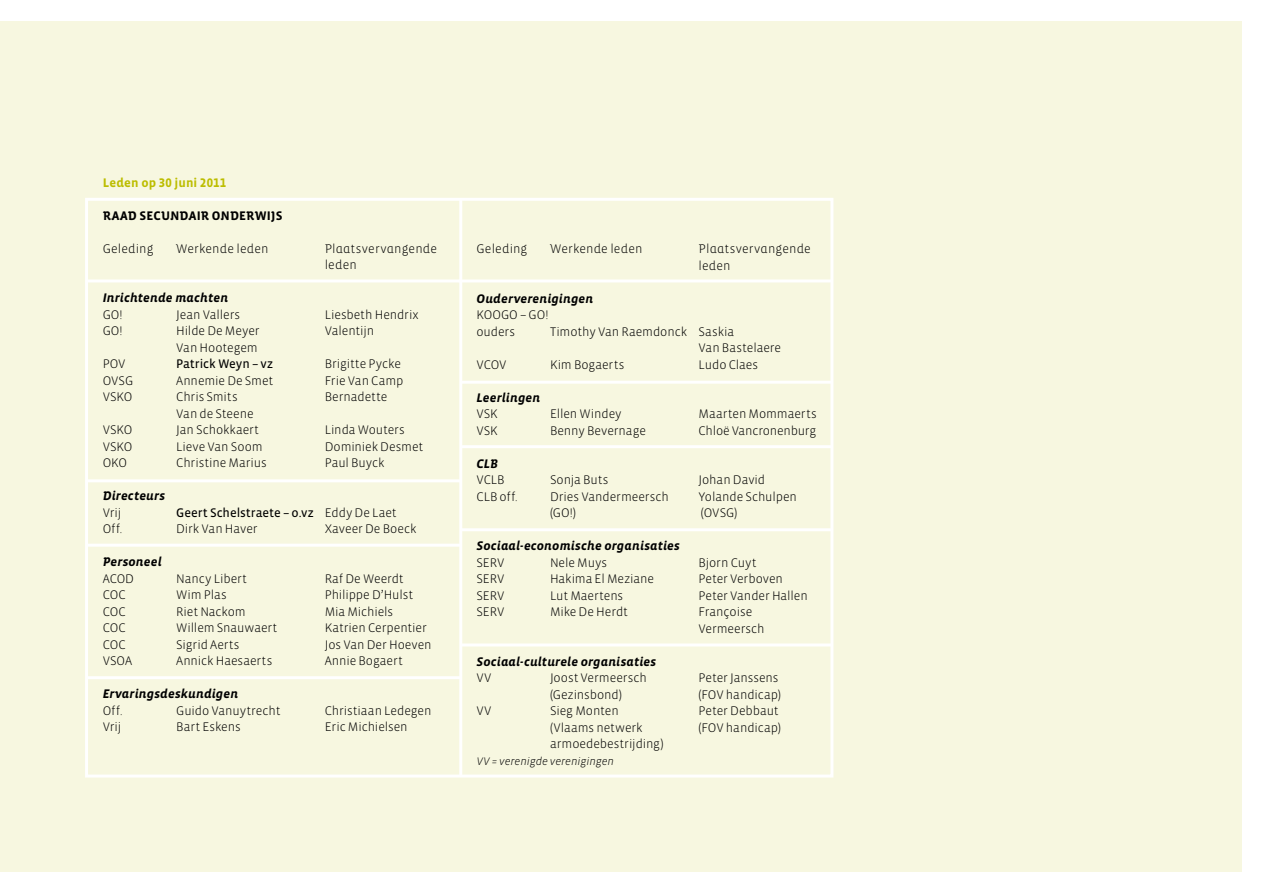
<style>
.page{position:relative;width:1263px;height:893px;background:#fff}
.page>*{position:absolute;margin:0;border:0;box-sizing:border-box;transform-origin:0 0}
.t1{font:300 12.75px/16.5px "Vista Sans";letter-spacing:-.005em;color:#000}
.t2{font:12.75px "Vista Sans Alt Bold Ita";letter-spacing:.01em;color:#000}
.t3{font:300 12.75px/16.5px "Vista Sans Alt";letter-spacing:.01em;color:#000}
.t4{font:12.75px "Vista Sans Reg";letter-spacing:-.005em;color:#000}
.t5{font:700 12.75px "Vista Sans Alt";letter-spacing:.005em;color:#000}
.t6{font:700 12.75px "Vista Sans Alt";letter-spacing:.015em;color:#bcbd00}
.t7{font:italic 300 11.25px "Vista Sans";letter-spacing:-.005em;color:#000}
.s1{font-family:"Vista Sans";font-weight:300}
</style>
<div class="page">
<div style="left:0;top:21px;width:1242px;height:851px;background:#f7f7e0"></div>
<div style="left:85px;top:198px;width:748px;height:579px;border:3px solid #fff"></div>
<hr style="left:459px;top:200px;width:3px;height:576px;background:#fff">
<hr style="left:88px;top:279px;width:372px;height:3px;background:#fff">
<hr style="left:459px;top:279px;width:372px;height:3px;background:#fff">
<hr style="left:460px;top:381px;width:373px;height:3px;background:#fff">
<hr style="left:460px;top:445px;width:373px;height:3px;background:#fff">
<hr style="left:460px;top:528px;width:373px;height:3px;background:#fff">
<hr style="left:460px;top:643px;width:373px;height:3px;background:#fff">
<hr style="left:88px;top:479px;width:372px;height:3px;background:#fff">
<hr style="left:88px;top:544px;width:372px;height:3px;background:#fff">
<hr style="left:88px;top:676px;width:372px;height:3px;background:#fff">
<p class="t6" style="left:103px;top:176px;width:125px">Leden op 30 juni 2011</p>
<p class="t5" style="left:103px;top:209px;width:181px">RAAD SECUNDAIR ONDERWIJS</p>
<p class="t3" style="left:103px;top:241px;width:52px">Geleding</p>
<p class="t3" style="left:176px;top:241px;width:94px">Werkende leden</p>
<p class="t3" style="left:325px;top:241px;width:114px">Plaatsvervangende leden</p>
<p class="t2" style="left:103px;top:292px;width:127px">Inrichtende machten</p>
<p class="t1" style="left:103px;top:307px;width:21px">GO!</p>
<p class="t1" style="left:176px;top:307px;width:65px">Jean Vallers</p>
<p class="t1" style="left:325px;top:307px;width:95px">Liesbeth Hendrix</p>
<p class="t1" style="left:103px;top:323px;width:21px">GO!</p>
<p class="t1" style="left:176px;top:323px;width:85px">Hilde De Meyer</p>
<p class="t1" style="left:325px;top:323px;width:51px">Valentijn</p>
<p class="t1" style="left:176px;top:340px;width:83px">Van Hootegem</p>
<p class="t1" style="left:103px;top:356px;width:24px">POV</p>
<p class="t4" style="left:176px;top:358px;width:99px">Patrick Weyn – vz</p>
<p class="t1" style="left:325px;top:356px;width:78px">Brigitte Pycke</p>
<p class="t1" style="left:103px;top:373px;width:32px">OVSG</p>
<p class="t1" style="left:176px;top:373px;width:99px">Annemie De Smet</p>
<p class="t1" style="left:325px;top:373px;width:80px">Frie Van Camp</p>
<p class="t1" style="left:103px;top:389px;width:31px">VSKO</p>
<p class="t1" style="left:176px;top:389px;width:63px">Chris Smits</p>
<p class="t1" style="left:325px;top:389px;width:64px">Bernadette</p>
<p class="t1" style="left:176px;top:406px;width:79px">Van de Steene</p>
<p class="t1" style="left:103px;top:422px;width:31px">VSKO</p>
<p class="t1" style="left:176px;top:422px;width:84px">Jan Schokkaert</p>
<p class="t1" style="left:325px;top:422px;width:82px">Linda Wouters</p>
<p class="t1" style="left:103px;top:439px;width:31px">VSKO</p>
<p class="t1" style="left:176px;top:439px;width:88px">Lieve Van Soom</p>
<p class="t1" style="left:325px;top:439px;width:100px">Dominiek Desmet</p>
<p class="t1" style="left:103px;top:455px;width:26px">OKO</p>
<p class="t1" style="left:176px;top:455px;width:92px">Christine Marius</p>
<p class="t1" style="left:325px;top:455px;width:61px">Paul Buyck</p>
<p class="t2" style="left:103px;top:490px;width:64px">Directeurs</p>
<p class="t1" style="left:103px;top:505px;width:20px">Vrij</p>
<p class="t4" style="left:176px;top:506px;width:222px">Geert Schelstraete – o.vz <span class="s1">Eddy De Laet</span></p>
<p class="t1" style="left:103px;top:521px;width:21px">Off.</p>
<p class="t1" style="left:176px;top:521px;width:83px">Dirk Van Haver</p>
<p class="t1" style="left:325px;top:521px;width:93px">Xaveer De Boeck</p>
<p class="t2" style="left:103px;top:556px;width:61px">Personeel</p>
<p class="t1" style="left:103px;top:571px;width:33px">ACOD</p>
<p class="t1" style="left:176px;top:571px;width:72px">Nancy Libert</p>
<p class="t1" style="left:325px;top:571px;width:80px">Raf De Weerdt</p>
<p class="t1" style="left:103px;top:587px;width:24px">COC</p>
<p class="t1" style="left:176px;top:587px;width:52px">Wim Plas</p>
<p class="t1" style="left:325px;top:587px;width:90px">Philippe D’Hulst</p>
<p class="t1" style="left:103px;top:604px;width:24px">COC</p>
<p class="t1" style="left:176px;top:604px;width:71px">Riet Nackom</p>
<p class="t1" style="left:325px;top:604px;width:70px">Mia Michiels</p>
<p class="t1" style="left:103px;top:620px;width:24px">COC</p>
<p class="t1" style="left:176px;top:620px;width:103px">Willem Snauwaert</p>
<p class="t1" style="left:325px;top:620px;width:104px">Katrien Cerpentier</p>
<p class="t1" style="left:103px;top:637px;width:24px">COC</p>
<p class="t1" style="left:176px;top:637px;width:65px">Sigrid Aerts</p>
<p class="t1" style="left:325px;top:637px;width:108px">Jos Van Der Hoeven</p>
<p class="t1" style="left:103px;top:653px;width:31px">VSOA</p>
<p class="t1" style="left:176px;top:653px;width:98px">Annick Haesaerts</p>
<p class="t1" style="left:325px;top:653px;width:80px">Annie Bogaert</p>
<p class="t2" style="left:103px;top:688px;width:137px">Ervaringsdeskundigen</p>
<p class="t1" style="left:103px;top:703px;width:21px">Off.</p>
<p class="t1" style="left:176px;top:703px;width:106px">Guido Vanuytrecht</p>
<p class="t1" style="left:325px;top:703px;width:108px">Christiaan Ledegen</p>
<p class="t1" style="left:103px;top:719px;width:20px">Vrij</p>
<p class="t1" style="left:176px;top:719px;width:66px">Bart Eskens</p>
<p class="t1" style="left:325px;top:719px;width:84px">Eric Michielsen</p>
<p class="t3" style="left:476px;top:241px;width:52px">Geleding</p>
<p class="t3" style="left:550px;top:241px;width:94px">Werkende leden</p>
<p class="t3" style="left:698px;top:241px;width:114px">Plaatsvervangende leden</p>
<p class="t2" style="left:476px;top:292px;width:118px">Ouderverenigingen</p>
<p class="t1" style="left:476px;top:307px;width:73px">KOOGO – GO! ouders</p>
<p class="t1" style="left:698px;top:323px;width:84px;text-indent:-148px">Timothy Van Raemdonck Saskia<br>Van Bastelaere</p>
<p class="t1" style="left:476px;top:356px;width:31px">VCOV</p>
<p class="t1" style="left:550px;top:356px;width:76px">Kim Bogaerts</p>
<p class="t1" style="left:698px;top:356px;width:61px">Ludo Claes</p>
<p class="t2" style="left:476px;top:391px;width:65px">Leerlingen</p>
<p class="t1" style="left:476px;top:406px;width:23px">VSK</p>
<p class="t1" style="left:550px;top:406px;width:73px">Ellen Windey</p>
<p class="t1" style="left:698px;top:406px;width:120px">Maarten Mommaerts</p>
<p class="t1" style="left:476px;top:422px;width:23px">VSK</p>
<p class="t1" style="left:550px;top:422px;width:98px">Benny Bevernage</p>
<p class="t1" style="left:698px;top:422px;width:119px">Chloë Vancronenburg</p>
<p class="t2" style="left:476px;top:457px;width:23px">CLB</p>
<p class="t1" style="left:476px;top:472px;width:30px">VCLB</p>
<p class="t1" style="left:550px;top:472px;width:60px">Sonja Buts</p>
<p class="t1" style="left:698px;top:472px;width:68px">Johan David</p>
<p class="t1" style="left:476px;top:488px;width:43px">CLB off.</p>
<p class="t1" style="left:550px;top:488px;width:120px">Dries Vandermeersch</p>
<p class="t1" style="left:698px;top:488px;width:100px">Yolande Schulpen</p>
<p class="t1" style="left:550px;top:505px;width:27px">(GO!)</p>
<p class="t1" style="left:701px;top:505px;width:38px">(OVSG)</p>
<p class="t2" style="left:476px;top:539px;width:205px">Sociaal-economische organisaties</p>
<p class="t1" style="left:476px;top:554px;width:29px">SERV</p>
<p class="t1" style="left:550px;top:554px;width:59px">Nele Muys</p>
<p class="t1" style="left:698px;top:554px;width:60px">Bjorn Cuyt</p>
<p class="t1" style="left:476px;top:571px;width:29px">SERV</p>
<p class="t1" style="left:550px;top:571px;width:106px">Hakima El Meziane</p>
<p class="t1" style="left:698px;top:571px;width:86px">Peter Verboven</p>
<p class="t1" style="left:476px;top:587px;width:29px">SERV</p>
<p class="t1" style="left:550px;top:587px;width:75px">Lut Maertens</p>
<p class="t1" style="left:698px;top:587px;width:111px">Peter Vander Hallen</p>
<p class="t1" style="left:476px;top:604px;width:29px">SERV</p>
<p class="t1" style="left:550px;top:604px;width:79px">Mike De Herdt</p>
<p class="t1" style="left:698px;top:604px;width:68px">Françoise<br>Vermeersch</p>
<p class="t2" style="left:476px;top:655px;width:181px">Sociaal-culturele organisaties</p>
<p class="t1" style="left:476px;top:670px;width:17px">VV</p>
<p class="t1" style="left:550px;top:670px;width:98px">Joost Vermeersch</p>
<p class="t1" style="left:698px;top:670px;width:82px">Peter Janssens</p>
<p class="t1" style="left:550px;top:686px;width:74px">(Gezinsbond)</p>
<p class="t1" style="left:698px;top:686px;width:84px">(FOV handicap)</p>
<p class="t1" style="left:476px;top:703px;width:17px">VV</p>
<p class="t1" style="left:550px;top:703px;width:70px">Sieg Monten</p>
<p class="t1" style="left:698px;top:703px;width:82px">Peter Debbaut</p>
<p class="t1" style="left:550px;top:719px;width:94px">(Vlaams netwerk</p>
<p class="t1" style="left:698px;top:719px;width:84px">(FOV handicap)</p>
<p class="t1" style="left:550px;top:736px;width:115px">armoedebestrijding)</p>
<p class="t7" style="left:476px;top:755px;width:139px">VV = verenigde verenigingen</p>
</div>
